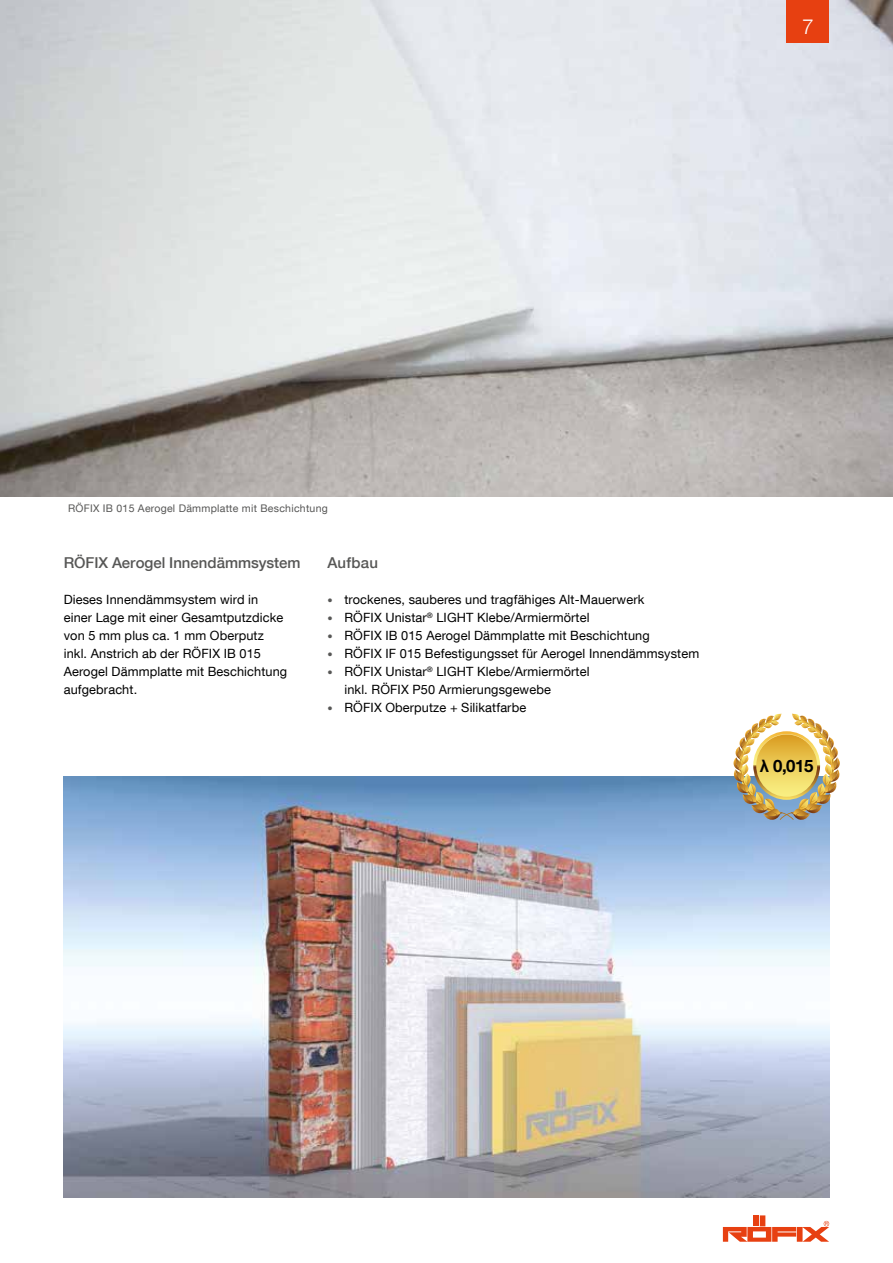
<style>
.page{position:relative;width:893px;height:1263px;background:#fff}
.page>*{position:absolute;margin:0;border:0;box-sizing:border-box;transform-origin:0 0}
.t1{font:300 21px "Helvetica Neue LT Com";color:#fff}
.t2{font:700 17.1px "Helvetica Neue LT Com";color:#000}
.t3{font:500 15px "Helvetica Neue LT Com";color:#575756}
.t4{font:12.75px/18px "Helvetica Neue LT Com";letter-spacing:.01em;color:#000}
.t5{font:10.5px "Helvetica Neue LT Com";letter-spacing:.025em;color:#575756}
.s1{font-weight:300;font-size:10.5px;color:#575756}
.s2{font-family:"Arial"}
</style>
<div class="page">
<img style="left:0;top:0;width:893px;height:496px">
<div style="left:787px;top:0;width:42px;height:43px;background:#e74011"></div>
<div style="left:760px;top:1215px;width:5px;height:11px;background:#e74011"></div>
<div style="left:753px;top:1215px;width:6px;height:11px;background:#e74011"></div>
<svg style="left:723px;top:1221px;width:106px;height:21px"></svg>
<img style="left:64px;top:777px;width:765px;height:421px">
<img style="left:733px;top:713px;width:107px;height:107px">
<h1 class="t1" style="left:802px;top:13px;width:13px">7</h1>
<p class="t5" style="left:68px;top:502px;width:261px">RÖFIX IB 015 Aerogel Dämmplatte mit Beschichtung</p>
<p class="t3" style="left:64px;top:553px;width:238px">RÖFIX Aerogel Innendämmsystem</p>
<p class="t4" style="left:64px;top:590px;width:225px">Dieses Innendämmsystem wird in einer Lage mit einer Gesamtputzdicke von 5 mm plus ca. 1 mm Oberputz inkl. Anstrich ab der RÖFIX IB 015<br>Aerogel Dämmplatte mit Beschichtung aufgebracht.</p>
<p class="t3" style="left:327px;top:553px;width:52px">Aufbau</p>
<p class="t4" style="left:327px;top:590px;width:318px"><span class="s1">•</span> trockenes, sauberes und tragfähiges Alt-Mauerwerk</p>
<p class="t4" style="left:327px;top:608px;width:264px"><span class="s1">•</span> RÖFIX Unistar<sup>®</sup> LIGHT Klebe/Armiermörtel</p>
<p class="t4" style="left:327px;top:626px;width:324px"><span class="s1">•</span> RÖFIX IB 015 Aerogel Dämmplatte mit Beschichtung</p>
<p class="t4" style="left:327px;top:644px;width:373px"><span class="s1">•</span> RÖFIX IF 015 Befestigungsset für Aerogel Innendämmsystem</p>
<p class="t4" style="left:344px;top:662px;width:247px;text-indent:-17px"><span class="s1">•</span> RÖFIX Unistar<sup>®</sup> LIGHT Klebe/Armiermörtel inkl. RÖFIX P50 Armierungsgewebe</p>
<p class="t4" style="left:327px;top:698px;width:200px"><span class="s1">•</span> RÖFIX Oberputze + Silikatfarbe</p>
<h2 class="t2" style="left:760px;top:755px;width:55px"><span class="s2">λ</span> 0,015</h2>
</div>
